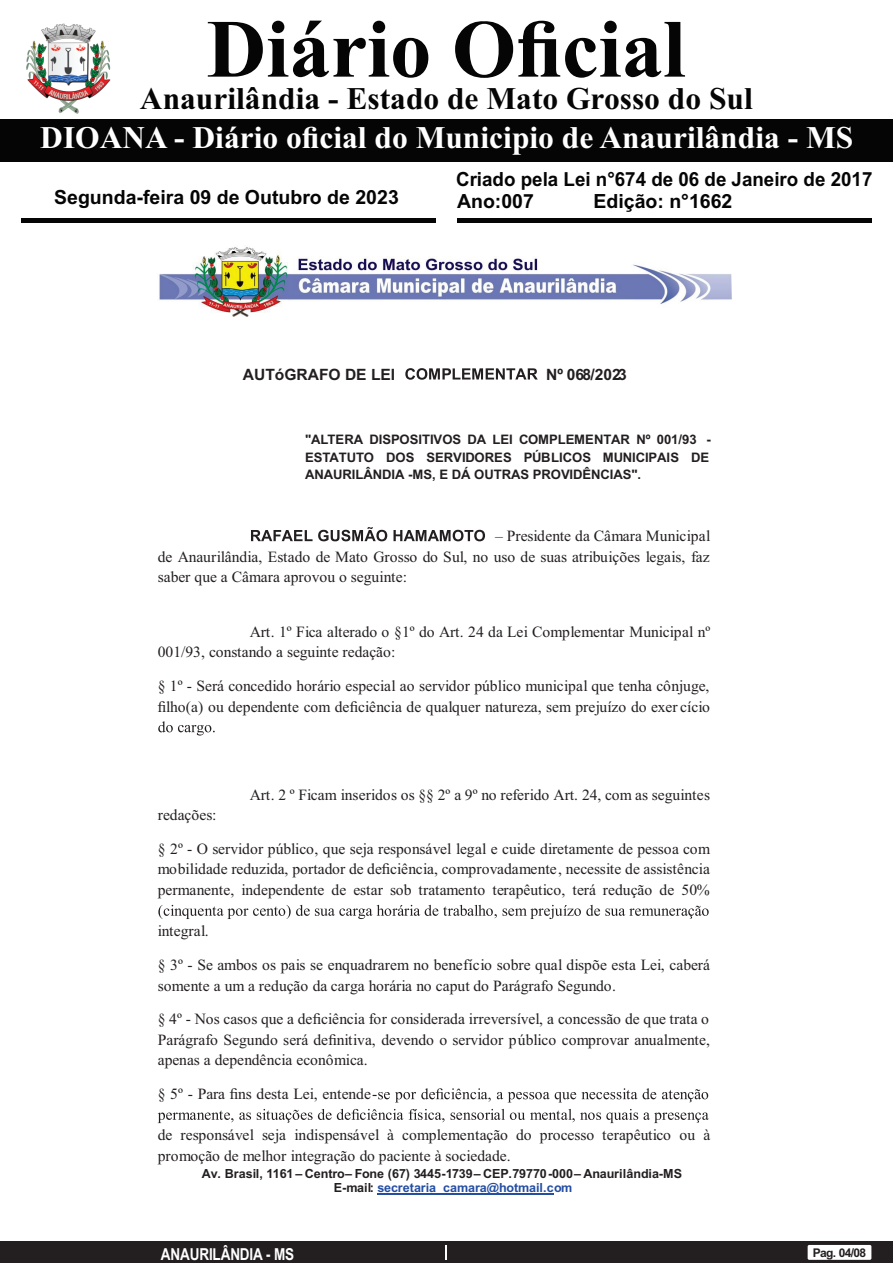
<style>
.page{position:relative;width:893px;height:1263px;background:#fff}
.page>*{position:absolute;margin:0;border:0;box-sizing:border-box;transform-origin:0 0}
.t1{font:700 82.5px "Times New Roman";color:#040504}
.t2{font:700 31.5px "Times New Roman";color:#fff}
.t3{font:700 31.5px "Times New Roman";color:#040504}
.t4{font:700 19.5px/21.8px "Arial";color:#040504;scale:.96 1}
.t5{font:700 19.5px "Arial";color:#040504}
.t6{font:700 16.5px "Arial Narrow";letter-spacing:-.01em;color:#fff}
.t7{font:15.6px/20.5px "Times New Roman";color:#231f20}
.t8{font:700 15.6px "Arial";color:#231f20}
.t9{font:700 13.05px/17.4px "Arial";letter-spacing:-.01em;color:#231f20;text-align:justify}
.t10{font:700 12.6px/14.4px "Arial";color:#231f20}
.t11{font:700 12px "Arial";letter-spacing:-.055em;color:#231f20}
.s1{color:#244ea2}
</style>
<div class="page">
<div style="left:0;top:1242px;width:893px;height:21px;background:#231f20"></div>
<svg style="left:446px;top:1245px;width:1px;height:15px"></svg>
<div style="left:808px;top:1245px;width:63px;height:15px;background:#fff;border-radius:2px"></div>
<div style="left:0;top:119px;width:893px;height:42px;background:#040504"></div>
<hr style="left:21px;top:218px;width:415px;height:4px;background:#040504">
<hr style="left:457px;top:218px;width:415px;height:4px;background:#040504">
<img style="left:26px;top:23px;width:85px;height:91px">
<img style="left:159px;top:247px;width:573px;height:69px">
<svg style="left:405px;top:368px;width:133px;height:12px"></svg>
<svg style="left:251px;top:527px;width:234px;height:14px"></svg>
<svg style="left:158px;top:721px;width:57px;height:14px"></svg>
<svg style="left:158px;top:905px;width:551px;height:14px"></svg>
<svg style="left:378px;top:1088px;width:330px;height:14px"></svg>
<svg style="left:158px;top:1109px;width:551px;height:14px"></svg>
<hr style="left:377px;top:1193px;width:177px;height:2px;background:#244ea2">
<h1 class="t1" style="left:207px;top:21px;width:480px">Diário Oficial</h1>
<h2 class="t3" style="left:140px;top:88px;width:614px">Anaurilândia - Estado de Mato Grosso do Sul</h2>
<h2 class="t2" style="left:40px;top:126px;width:814px">DIOANA - Diário oficial do Municipio de Anaurilândia - MS</h2>
<p class="t5" style="left:54px;top:190px;width:346px">Segunda-feira 09 de Outubro de 2023</p>
<p class="t4" style="left:456px;top:170px;width:435px">Criado pela Lei n°674 de 06 de Janeiro de 2017<br>Ano:007</p>
<p class="t5" style="left:593px;top:193px;width:140px">Edição: n°1662</p>
<p class="t8" style="left:243px;top:368px;width:154px">AUTóGRAFO DE LEI</p>
<p class="t8" style="left:546px;top:368px;width:82px">Nº 068/2023</p>
<p class="t9" style="left:305px;top:432px;width:407px">"ALTERA DISPOSITIVOS DA LEI COMPLEMENTAR Nº 001/93 - ESTATUTO DOS SERVIDORES PÚBLICOS MUNICIPAIS DE ANAURILÂNDIA -MS, E DÁ OUTRAS PROVIDÊNCIAS".</p>
<p class="t7" style="left:158px;top:527px;width:554px;text-align:justify;text-indent:337px">– Presidente da Câmara Municipal de Anaurilândia, Estado de Mato Grosso do Sul, no uso de suas atribuições legais, faz saber que a Câmara aprovou o seguinte:</p>
<p class="t7" style="left:158px;top:623px;width:554px;text-indent:92px">Art. 1º Fica alterado o §1º do Art. 24 da Lei Complementar Municipal nº<br>001/93, constando a seguinte redação:</p>
<p class="t7" style="left:158px;top:677px;width:554px">§ 1º - Será concedido horário especial ao servidor público municipal que tenha cônjuge, filho(a) ou dependente com deficiência de qualquer natureza, sem prejuízo do exer cício</p>
<p class="t7" style="left:250px;top:785px;width:462px">Art. 2 º Ficam inseridos os §§ 2º a 9º no referido Art. 24, com as seguintes</p>
<p class="t7" style="left:158px;top:799px;width:554px;line-height:33.8px">redações:<br>§ 2º - O servidor público, que seja responsável legal e cuide diretamente de pessoa com</p>
<p class="t7" style="left:158px;top:860px;width:554px">mobilidade reduzida, portador de deficiência, comprovadamente, necessite de assistência permanente, independente de estar sob tratamento terapêutico, terá redução de 50%</p>
<p class="t7" style="left:158px;top:916px;width:554px;line-height:33.8px">integral.<br>§ 3º - Se ambos os pais se enquadrarem no benefício sobre qual dispõe esta Lei, caberá</p>
<p class="t7" style="left:158px;top:970px;width:553px;line-height:33.8px">somente a um a redução da carga horária no caput do Parágrafo Segundo.<br>§ 4º - Nos casos que a deficiência for considerada irreversível, a concessão de que trata o</p>
<p class="t7" style="left:158px;top:1031px;width:554px">Parágrafo Segundo será definitiva, devendo o servidor público comprovar anualmente, apenas a dependência econômica.</p>
<p class="t7" style="left:158px;top:1085px;width:221px">§ 5º - Para fins desta Lei, entende-</p>
<p class="t7" style="left:158px;top:1126px;width:554px">de responsável seja indispensável à complementação do processo terapêutico ou à promoção de melhor integração do paciente à sociedade.</p>
<p class="t10" style="left:334px;top:1167px;width:350px;text-indent:-132px">Av. Brasil, 1161 – Centro– Fone (67) 3445-1739– CEP.79770-000– Anaurilândia-MS<br>E-mail: <span class="s1">secretaria_camara@hotmail.com</span></p>
<p class="t6" style="left:161px;top:1248px;width:135px">ANAURILÂNDIA - MS</p>
<p class="t11" style="left:813px;top:1248px;width:55px">Pag. 04/08</p>
</div>
